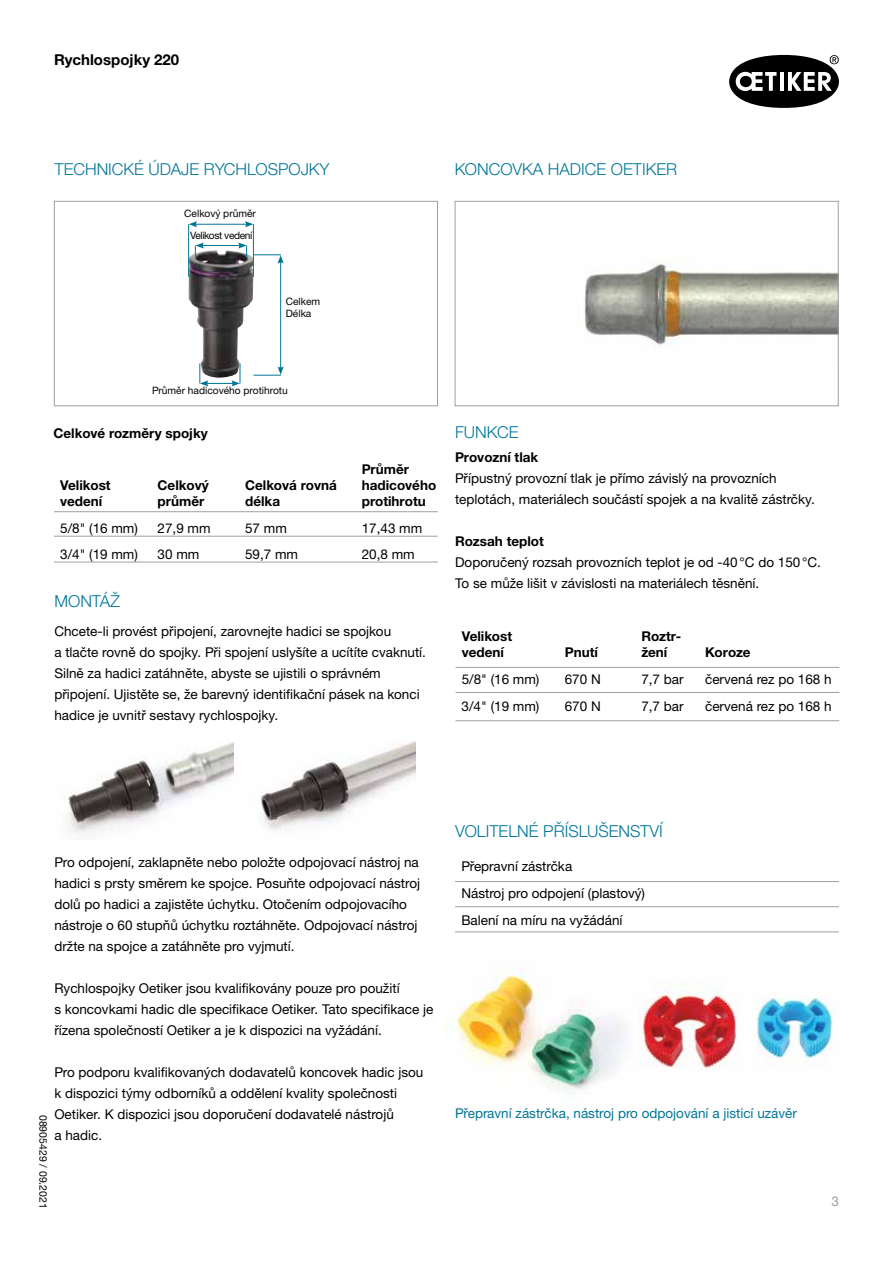
<style>
.page{position:relative;width:893px;height:1263px;background:#fff}
.page>*{position:absolute;margin:0;border:0;box-sizing:border-box;transform-origin:0 0}
.t1{font:300 16.5px "Helvetica Neue LTW1 G";color:#007698}
.t2{font:700 15px "Helvetica Neue LTW1 G";color:#000}
.t3{font:13.5px/21px "Helvetica Neue LTW1 G";color:#000}
.t4{font:700 13.5px/16.2px "Helvetica Neue LTW1 G";color:#000}
.t5{font:13.5px "Helvetica Neue LTW1 G";color:#007697}
.t6{font:13.5px "Helvetica Neue LTW1 G";color:#9d9fa2}
.t7{font:10.5px "Helvetica Neue LTW1 G";color:#000}
.t8{font:10.2px/12.3px "Helvetica Neue LTW1 G";color:#000}
.t9{font:10.2px/21.8px "Helvetica Neue LTW1 G";letter-spacing:-.04em;color:#000;text-align:center}
</style>
<div class="page">
<img style="left:585px;top:261px;width:252px;height:87px">
<div style="left:455px;top:201px;width:384px;height:205px;border:1px solid #9d9fa2"></div>
<div style="left:54px;top:201px;width:384px;height:205px;border:1px solid #9d9fa2"></div>
<svg style="left:729px;top:55px;width:110px;height:53px"></svg>
<hr style="left:54px;top:511px;width:384px;height:1px;background:#9d9fa2">
<hr style="left:54px;top:562px;width:384px;height:1px;background:#9d9fa2">
<hr style="left:54px;top:536px;width:384px;height:1px;background:#9d9fa2">
<hr style="left:455px;top:667px;width:384px;height:1px;background:#9d9fa2">
<hr style="left:455px;top:720px;width:384px;height:1px;background:#9d9fa2">
<hr style="left:455px;top:692px;width:384px;height:1px;background:#9d9fa2">
<hr style="left:455px;top:881px;width:384px;height:1px;background:#9d9fa2">
<hr style="left:455px;top:906px;width:384px;height:1px;background:#9d9fa2">
<hr style="left:455px;top:931px;width:384px;height:1px;background:#9d9fa2">
<img style="left:64px;top:741px;width:351px;height:92px">
<img style="left:445px;top:966px;width:180px;height:128px">
<img style="left:641px;top:981px;width:195px;height:87px">
<img style="left:188px;top:250px;width:66px;height:126px">
<hr style="left:253px;top:224px;width:1px;height:53px;background:#007697">
<hr style="left:188px;top:224px;width:1px;height:53px;background:#007697">
<hr style="left:280px;top:261px;width:1px;height:108px;background:#007697">
<svg style="left:254px;top:366px;width:30px;height:10px"></svg>
<svg style="left:254px;top:254px;width:30px;height:10px"></svg>
<svg style="left:199px;top:363px;width:42px;height:23px"></svg>
<hr style="left:201px;top:245px;width:40px;height:1px;background:#007697">
<svg style="left:238px;top:242px;width:9px;height:16px"></svg>
<svg style="left:195px;top:242px;width:9px;height:16px"></svg>
<hr style="left:195px;top:224px;width:52px;height:1px;background:#007697">
<svg style="left:245px;top:221px;width:8px;height:6px"></svg>
<svg style="left:189px;top:221px;width:8px;height:6px"></svg>
<p class="t2" style="left:54px;top:50px;width:127px">Rychlospojky 220</p>
<p class="t1" style="left:54px;top:159px;width:277px">TECHNICKÉ ÚDAJE RYCHLOSPOJKY</p>
<p class="t1" style="left:455px;top:159px;width:224px">KONCOVKA HADICE OETIKER</p>
<p class="t9" style="left:184px;top:202px;width:73px">Celkový průměr<br>Velikost vedení</p>
<p class="t8" style="left:286px;top:295px;width:36px">Celkem<br>Délka</p>
<p class="t8" style="left:152px;top:384px;width:137px">Průměr hadicového protihrotu</p>
<p class="t4" style="left:54px;top:425px;width:156px">Celkové rozměry spojky</p>
<p class="t4" style="left:60px;top:477px;width:52px">Velikost vedení</p>
<p class="t4" style="left:158px;top:477px;width:53px">Celkový průměr</p>
<p class="t4" style="left:245px;top:477px;width:93px">Celková rovná délka</p>
<p class="t4" style="left:362px;top:461px;width:76px">Průměr hadicového protihrotu</p>
<p class="t3" style="left:60px;top:517px;width:79px">5/8" (16 mm)</p>
<p class="t3" style="left:158px;top:517px;width:55px">27,9 mm</p>
<p class="t3" style="left:245px;top:517px;width:43px">57 mm</p>
<p class="t3" style="left:362px;top:517px;width:62px">17,43 mm</p>
<p class="t3" style="left:60px;top:544px;width:79px">3/4" (19 mm)</p>
<p class="t3" style="left:158px;top:544px;width:43px">30 mm</p>
<p class="t3" style="left:245px;top:544px;width:55px">59,7 mm</p>
<p class="t3" style="left:362px;top:544px;width:55px">20,8 mm</p>
<p class="t1" style="left:54px;top:591px;width:67px">MONTÁŽ</p>
<p class="t3" style="left:54px;top:621px;width:373px">Chcete-li provést připojení, zarovnejte hadici se spojkou<br>a tlačte rovně do spojky. Při spojení uslyšíte a ucítíte cvaknutí.<br>Silně za hadici zatáhněte, abyste se ujistili o správném připojení. Ujistěte se, že barevný identifikační pásek na konci hadice je uvnitř sestavy rychlospojky.</p>
<p class="t1" style="left:455px;top:422px;width:65px">FUNKCE</p>
<p class="t4" style="left:455px;top:449px;width:85px">Provozní tlak</p>
<p class="t3" style="left:455px;top:467px;width:361px">Přípustný provozní tlak je přímo závislý na provozních teplotách, materiálech součástí spojek a na kvalitě zástrčky.</p>
<p class="t4" style="left:455px;top:533px;width:90px">Rozsah teplot</p>
<p class="t3" style="left:455px;top:551px;width:367px">Doporučený rozsah provozních teplot je od -40°C do 150°C.<br>To se může lišit v závislosti na materiálech těsnění.</p>
<p class="t4" style="left:462px;top:628px;width:52px">Velikost vedení</p>
<p class="t4" style="left:565px;top:644px;width:35px">Pnutí</p>
<p class="t4" style="left:641px;top:628px;width:42px">Roztr&shy;žení</p>
<p class="t4" style="left:705px;top:644px;width:47px">Koroze</p>
<p class="t3" style="left:462px;top:668px;width:79px">5/8" (16 mm)</p>
<p class="t3" style="left:565px;top:668px;width:38px">670 N</p>
<p class="t3" style="left:641px;top:668px;width:44px">7,7 bar</p>
<p class="t3" style="left:705px;top:668px;width:128px">červená rez po 168 h</p>
<p class="t3" style="left:462px;top:695px;width:79px">3/4" (19 mm)</p>
<p class="t3" style="left:565px;top:695px;width:38px">670 N</p>
<p class="t3" style="left:641px;top:695px;width:44px">7,7 bar</p>
<p class="t3" style="left:705px;top:695px;width:128px">červená rez po 168 h</p>
<p class="t3" style="left:54px;top:852px;width:367px">Pro odpojení, zaklapněte nebo položte odpojovací nástroj na hadici s prsty směrem ke spojce. Posuňte odpojovací nástroj dolů po hadici a zajistěte úchytku. Otočením odpojovacího nástroje o 60 stupňů úchytku roztáhněte. Odpojovací nástroj držte na spojce a zatáhněte pro vyjmutí.</p>
<p class="t3" style="left:54px;top:978px;width:380px">Rychlospojky Oetiker jsou kvalifikovány pouze pro použití<br>s koncovkami hadic dle specifikace Oetiker. Tato specifikace je řízena společností Oetiker a je k dispozici na vyžádání.</p>
<p class="t3" style="left:54px;top:1062px;width:371px">Pro podporu kvalifikovaných dodavatelů koncovek hadic jsou k dispozici týmy odborníků a oddělení kvality společnosti Oetiker. K dispozici jsou doporučení dodavatelé nástrojů<br>a hadic.</p>
<p class="t7" style="left:50px;top:1115px;width:95px;rotate:90deg">08905429 / 09.2021</p>
<p class="t1" style="left:455px;top:821px;width:209px">VOLITELNÉ PŘÍSLUŠENSTVÍ</p>
<p class="t3" style="left:461px;top:853px;width:185px;line-height:26.7px">Přepravní zástrčka<br>Nástroj pro odpojení (plastový)<br>Balení na míru na vyžádání</p>
<p class="t5" style="left:455px;top:1105px;width:343px">Přepravní zástrčka, nástroj pro odpojování a jisticí uzávěr</p>
<p class="t6" style="left:831px;top:1193px;width:9px">3</p>
</div>
